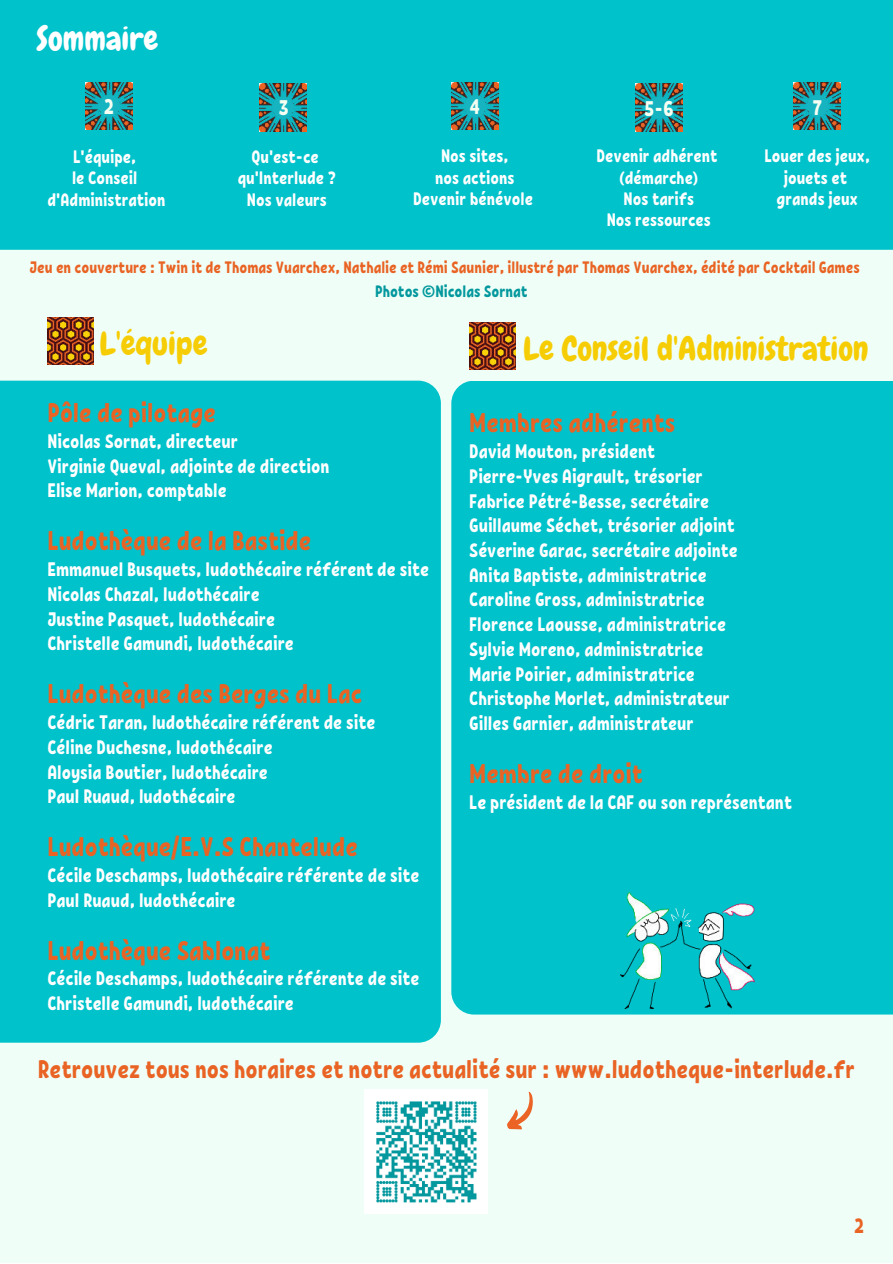
<style>
.page{position:relative;width:893px;height:1264px;background:#fff}
.page>*{position:absolute;margin:0;border:0;box-sizing:border-box;transform-origin:0 0}
.t1{font:33px "Chewy";color:#f6cd04}
.t2{font:32.85px "Chewy";color:#fff}
.t3{font:27px "RF Krabuler";color:#e96324}
.t4{font:25.5px "RF Krabuler";color:#e96324}
.t5{font:21.6px "RF Krabuler";color:#f6fff2}
.t6{font:21px "RF Krabuler";color:#e96324}
.t7{font:19.5px/24.8px "RF Krabuler";color:#fff}
.t8{font:18px/21.3px "RF Krabuler";color:#fff;text-align:center}
.t9{font:16.5px "RF Krabuler";color:#e96324}
.t10{font:16.5px "RF Krabuler";color:#03989e}
</style>
<div class="page">
<div style="left:0;top:0;width:892px;height:1262px;background:#effff7"></div>
<div style="left:0;top:0;width:892px;height:250px;background:#00c2cb"></div>
<img style="left:364px;top:1089px;width:123px;height:123px">
<svg style="left:507px;top:1091px;width:26px;height:38px"></svg>
<img style="left:47px;top:317px;width:46px;height:47px">
<img style="left:469px;top:322px;width:46px;height:47px">
<img style="left:85px;top:82px;width:48px;height:47px">
<div style="left:98px;top:95px;width:22px;height:21px;background:#16b4c1;border-radius:50%"></div>
<img style="left:451px;top:82px;width:47px;height:48px">
<div style="left:464px;top:95px;width:22px;height:22px;background:#16b4c1;border-radius:50%"></div>
<img style="left:635px;top:84px;width:47px;height:47px">
<div style="left:648px;top:97px;width:22px;height:21px;background:#16b4c1;border-radius:50%"></div>
<div style="left:0;top:380px;width:441px;height:662px;background:#00c2cb"></div>
<div style="left:451px;top:380px;width:441px;height:634px;background:#00c2cb"></div>
<img style="left:259px;top:84px;width:47px;height:47px">
<div style="left:272px;top:97px;width:22px;height:21px;background:#16b4c1;border-radius:50%"></div>
<img style="left:793px;top:82px;width:47px;height:47px">
<div style="left:806px;top:95px;width:22px;height:21px;background:#16b4c1;border-radius:50%"></div>
<img style="left:594px;top:892px;width:176px;height:123px">
<h2 class="t2" style="left:36px;top:18px;width:123px">Sommaire</h2>
<p class="t5" style="left:104px;top:93px;width:11px">2</p>
<p class="t8" style="left:47px;top:146px;width:120px">L'équipe,<br>le Conseil d'Administration</p>
<p class="t8" style="left:238px;top:146px;width:100px">Qu'est-ce qu'Interlude ?<br>Nos valeurs</p>
<p class="t8" style="left:413px;top:145px;width:121px">Nos sites,<br>nos actions<br>Devenir bénévole</p>
<p class="t8" style="left:596px;top:145px;width:122px">Devenir adhérent (démarche)<br>Nos tarifs<br>Nos ressources</p>
<p class="t8" style="left:764px;top:145px;width:107px">Louer des jeux, jouets et grands jeux</p>
<p class="t5" style="left:279px;top:94px;width:11px">3</p>
<p class="t5" style="left:469px;top:93px;width:12px">4</p>
<p class="t5" style="left:644px;top:95px;width:31px">5-6</p>
<p class="t5" style="left:812px;top:94px;width:11px">7</p>
<p class="t9" style="left:30px;top:257px;width:831px">Jeu en couverture : Twin it de Thomas Vuarchex, Nathalie et Rémi Saunier, illustré par Thomas Vuarchex, édité par Cocktail Games</p>
<h1 class="t1" style="left:99px;top:323px;width:110px">L'équipe</h1>
<p class="t10" style="left:375px;top:281px;width:154px">Photos ©Nicolas Sornat</p>
<h1 class="t1" style="left:523px;top:328px;width:347px">Le Conseil d'Administration</h1>
<h3 class="t3" style="left:47px;top:396px;width:170px">Pôle de pilotage</h3>
<p class="t7" style="left:47px;top:428px;width:283px">Nicolas Sornat, directeur<br>Virginie Queval, adjointe de direction<br>Elise Marion, comptable</p>
<h3 class="t3" style="left:47px;top:524px;width:265px">Ludothèque de la Bastide</h3>
<p class="t7" style="left:47px;top:557px;width:383px">Emmanuel Busquets, ludothécaire référent de site Nicolas Chazal, ludothécaire<br>Justine Pasquet, ludothécaire<br>Christelle Gamundi, ludothécaire</p>
<h3 class="t3" style="left:47px;top:677px;width:316px">Ludothèque des Berges du Lac</h3>
<p class="t7" style="left:47px;top:709px;width:329px">Cédric Taran, ludothécaire référent de site Céline Duchesne, ludothécaire<br>Aloysia Boutier, ludothécaire<br>Paul Ruaud, ludothécaire</p>
<h3 class="t3" style="left:47px;top:830px;width:312px">Ludothèque/E.V.S Chantelude</h3>
<p class="t7" style="left:47px;top:862px;width:373px">Cécile Deschamps, ludothécaire référente de site<br>Paul Ruaud, ludothécaire</p>
<h3 class="t3" style="left:47px;top:933px;width:224px">Ludothèque Sablonat</h3>
<p class="t7" style="left:47px;top:966px;width:373px">Cécile Deschamps, ludothécaire référente de site<br>Christelle Gamundi, ludothécaire</p>
<h3 class="t3" style="left:469px;top:406px;width:208px">Membres adhérents</h3>
<p class="t7" style="left:469px;top:439px;width:267px">David Mouton, président<br>Pierre-Yves Aigrault, trésorier<br>Fabrice Pétré-Besse, secrétaire<br>Guillaume Séchet, trésorier adjoint</p>
<p class="t7" style="left:469px;top:537px;width:270px">Séverine Garac, secrétaire adjointe Anita Baptiste, administratrice Caroline Gross, administratrice Florence Laousse, administratrice Sylvie Moreno, administratrice Marie Poirier, administratrice Christophe Morlet, administrateur Gilles Garnier, administrateur</p>
<h3 class="t3" style="left:469px;top:757px;width:175px">Membre de droit</h3>
<p class="t7" style="left:469px;top:789px;width:324px">Le président de la CAF ou son représentant</p>
<h3 class="t4" style="left:38px;top:1053px;width:818px">Retrouvez tous nos horaires et notre actualité sur : www.ludotheque-interlude.fr</h3>
<p class="t6" style="left:854px;top:1212px;width:11px">2</p>
</div>
